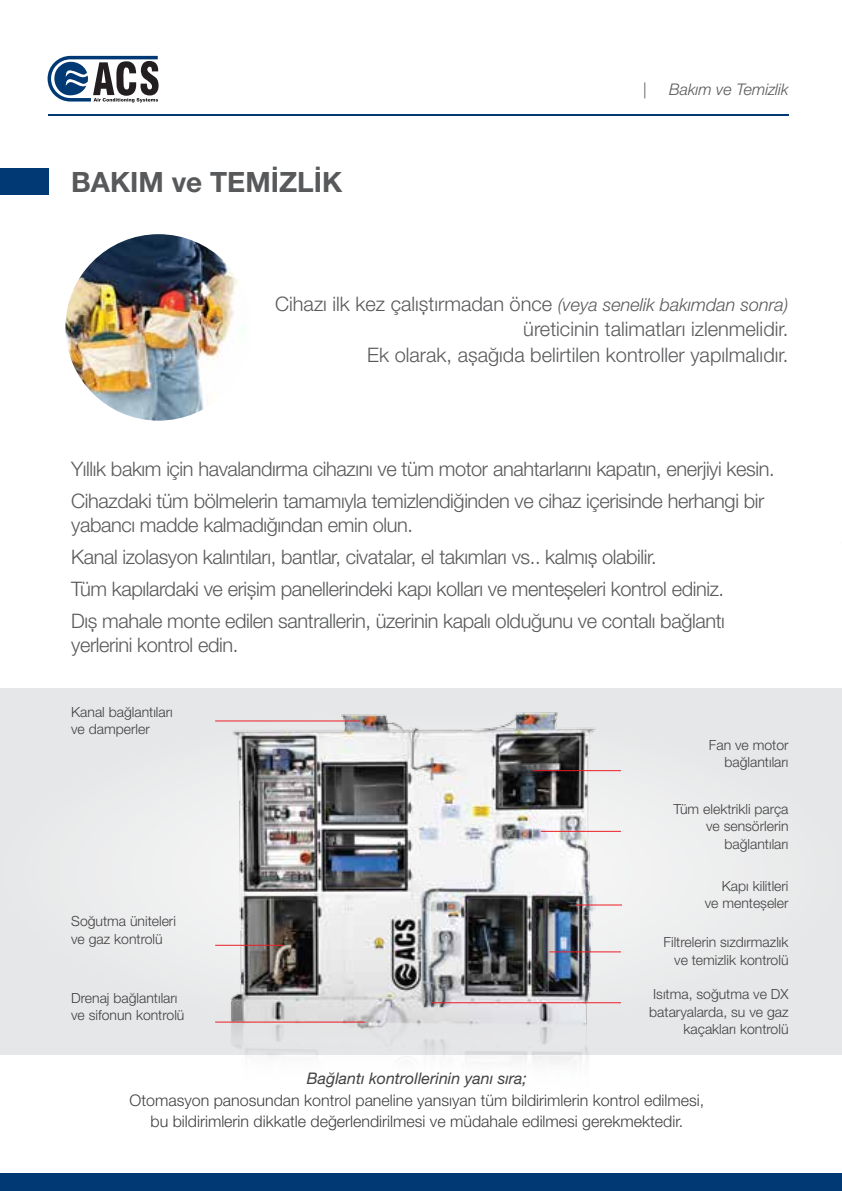
<style>
.page{position:relative;width:842px;height:1191px;background:#fff}
.page>*{position:absolute;margin:0;border:0;box-sizing:border-box;transform-origin:0 0}
.t1{font:700 28px "Helvetica Neue LT Pro";color:#58595b}
.t2{font:300 20px/32px "Helvetica Neue LT Pro";letter-spacing:-.02em;color:#58595b}
.t3{font:300 20px/25.6px "Helvetica Neue LT Pro";color:#58595b;text-align:right}
.t4{font:300 16px/21.6px "Helvetica Neue LT Pro";color:#414042;text-align:center}
.t5{font:italic 16px "Helvetica Neue LT Pro";color:#414042}
.t6{font:italic 300 16px "Helvetica Neue LT Pro";color:#58595b}
.t7{font:300 14px/17.6px "Helvetica Neue LT Pro";color:#414042;text-align:right}
.s1{font-style:italic;font-size:18px}
</style>
<div class="page">
<svg style="left:48px;top:56px;width:111px;height:46px"></svg>
<hr style="left:48px;top:114px;width:740px;height:1px;background:#003974">
<div style="left:0;top:168px;width:48px;height:27px;background:#003974"></div>
<img style="left:65px;top:234px;width:187px;height:186px;border-radius:93px">
<div style="left:0;top:689px;width:842px;height:365px;background:#e7e8e8"></div>
<img style="left:215px;top:712px;width:406px;height:351px">
<hr style="left:215px;top:720px;width:145px;height:1px;background:#ed1d24">
<hr style="left:215px;top:944px;width:68px;height:1px;background:#ed1d24">
<hr style="left:215px;top:1021px;width:150px;height:1px;background:#ed1d24">
<hr style="left:533px;top:770px;width:88px;height:1px;background:#ed1d24">
<hr style="left:541px;top:831px;width:80px;height:1px;background:#ed1d24">
<hr style="left:575px;top:904px;width:47px;height:1px;background:#ed1d24">
<hr style="left:549px;top:951px;width:72px;height:1px;background:#ed1d24">
<hr style="left:432px;top:1002px;width:189px;height:1px;background:#ed1d24">
<div style="left:0;top:1174px;width:842px;height:17px;background:#003974"></div>
<h1 class="t1" style="left:71px;top:164px;width:273px">BAKIM ve TEMİZLİK</h1>
<p class="t6" style="left:643px;top:80px;width:5px">|</p>
<p class="t6" style="left:669px;top:80px;width:121px">Bakım ve Temizlik</p>
<p class="t3" style="left:275px;top:290px;width:515px">Cihazı ilk kez çalıștırmadan önce <span class="s1">(veya senelik bakımdan sonra) </span>üreticinin talimatları izlenmelidir.<br>Ek olarak, așağıda belirtilen kontroller yapılmalıdır.</p>
<p class="t2" style="left:71px;top:452px;width:705px">Yıllık bakım için havalandırma cihazını ve tüm motor anahtarlarını kapatın, enerjiyi kesin.<br>Cihazdaki tüm bölmelerin tamamıyla temizlendiğinden ve cihaz içerisinde herhangi bir</p>
<p class="t2" style="left:71px;top:508px;width:655px">yabancı madde kalmadığından emin olun.<br>Kanal izolasyon kalıntıları, bantlar, civatalar, el takımları vs.. kalmıș olabilir.<br>Tüm kapılardaki ve erișim panellerindeki kapı kolları ve menteșeleri kontrol ediniz.<br>Dıș mahale monte edilen santrallerin, üzerinin kapalı olduğunu ve contalı bağlantı</p>
<p class="t2" style="left:71px;top:628px;width:169px">yerlerini kontrol edin.</p>
<p class="t7" style="left:71px;top:702px;width:103px;text-align:left">Kanal bağlantıları ve damperler</p>
<p class="t7" style="left:71px;top:912px;width:106px;text-align:left">Soğutma üniteleri ve gaz kontrolü</p>
<p class="t7" style="left:71px;top:988px;width:115px;text-align:left">Drenaj bağlantıları ve sifonun kontrolü</p>
<p class="t7" style="left:709px;top:735px;width:81px">Fan ve motor bağlantıları</p>
<p class="t7" style="left:674px;top:799px;width:116px">Tüm elektrikli parça ve sensörlerin bağlantıları</p>
<p class="t7" style="left:705px;top:876px;width:85px">Kapı kilitleri ve menteșeler</p>
<p class="t7" style="left:663px;top:933px;width:126px">Filtrelerin sızdırmazlık ve temizlik kontrolü</p>
<p class="t7" style="left:649px;top:985px;width:141px">Isıtma, soğutma ve DX bataryalarda, su ve gaz kaçakları kontrolü</p>
<p class="t5" style="left:307px;top:1068px;width:222px">Bağlantı kontrollerinin yanı sıra;</p>
<p class="t4" style="left:130px;top:1088px;width:576px">Otomasyon panosundan kontrol paneline yansıyan tüm bildirimlerin kontrol edilmesi, bu bildirimlerin dikkatle değerlendirilmesi ve müdahale edilmesi gerekmektedir.</p>
</div>
